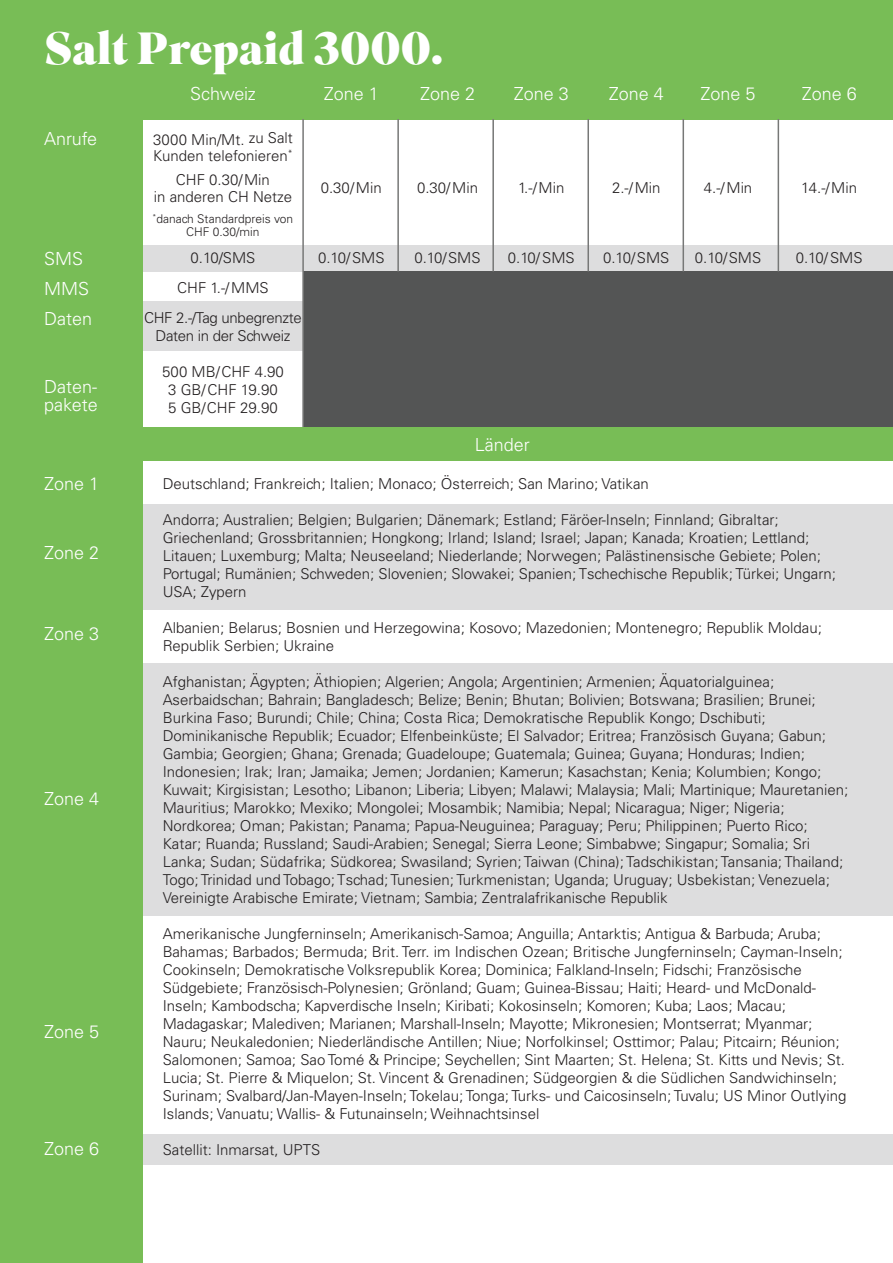
<style>
.page{position:relative;width:893px;height:1263px;background:#fff}
.page>*{position:absolute;margin:0;border:0;box-sizing:border-box;transform-origin:0 0}
.t1{font:900 45px "Superior Title";color:#fff}
.t2{font:300 18px "Univers LT Std";color:#fff}
.t3{font:300 15px/18px "Univers LT Std";color:#231f20}
.t4{font:300 15px/18px "Univers LT Std";letter-spacing:-.02em;color:#231f20;text-align:center}
.t5{font:300 12px/13.5px "Univers LT Std";color:#231f20;text-align:center}
</style>
<div class="page">
<div style="left:1px;top:504px;width:892px;height:105px;background:#ddddde"></div>
<div style="left:1px;top:663px;width:892px;height:252px;background:#ddddde"></div>
<div style="left:1px;top:1134px;width:892px;height:30px;background:#ddddde"></div>
<div style="left:0;top:0;width:893px;height:119px;background:#78bd56"></div>
<div style="left:8px;top:245px;width:885px;height:26px;background:#ddddde"></div>
<div style="left:8px;top:301px;width:885px;height:49px;background:#ddddde"></div>
<div style="left:0;top:106px;width:143px;height:1157px;background:#78bd56"></div>
<div style="left:303px;top:271px;width:590px;height:177px;background:#545555"></div>
<hr style="left:302px;top:119px;width:2px;height:336px;background:#777877">
<hr style="left:397px;top:119px;width:2px;height:152px;background:#777877">
<hr style="left:492px;top:119px;width:2px;height:152px;background:#777877">
<hr style="left:587px;top:119px;width:2px;height:152px;background:#777877">
<hr style="left:682px;top:119px;width:2px;height:152px;background:#777877">
<hr style="left:778px;top:119px;width:1px;height:152px;background:#777877">
<div style="left:0;top:428px;width:893px;height:33px;background:#78bd56"></div>
<p class="t1" style="left:45px;top:20px;width:401px">Salt Prepaid 3000.</p>
<p class="t2" style="left:190px;top:83px;width:67px">Schweiz</p>
<p class="t3" style="left:153px;top:131px;width:141px;line-height:16.5px">3000 Min/Mt. zu Salt<br>Kunden telefonieren<sup>*</sup></p>
<p class="t3" style="left:176px;top:171px;width:96px">CHF 0.30/Min</p>
<p class="t3" style="left:154px;top:188px;width:140px">in anderen CH Netze</p>
<p class="t5" style="left:153px;top:212px;width:142px"><sup>*</sup>danach Standardpreis von<br>CHF 0.30/min</p>
<p class="t3" style="left:191px;top:249px;width:66px">0.10/SMS</p>
<p class="t3" style="left:177px;top:279px;width:93px">CHF 1.-/MMS</p>
<p class="t4" style="left:144px;top:309px;width:159px">CHF 2.-/Tag unbegrenzte<br>Daten in der Schweiz</p>
<p class="t3" style="left:162px;top:363px;width:123px">500 MB/CHF 4.90</p>
<p class="t3" style="left:168px;top:381px;width:111px">3 GB/CHF 19.90</p>
<p class="t3" style="left:168px;top:399px;width:111px">5 GB/CHF 29.90</p>
<p class="t2" style="left:324px;top:83px;width:57px">Zone 1</p>
<p class="t2" style="left:420px;top:83px;width:57px">Zone 2</p>
<p class="t2" style="left:44px;top:128px;width:54px">Anrufe</p>
<p class="t3" style="left:321px;top:179px;width:62px">0.30/Min</p>
<p class="t3" style="left:417px;top:179px;width:62px">0.30/Min</p>
<p class="t2" style="left:44px;top:248px;width:40px">SMS</p>
<p class="t2" style="left:44px;top:278px;width:46px">MMS</p>
<p class="t2" style="left:44px;top:308px;width:50px">Daten</p>
<p class="t3" style="left:318px;top:249px;width:68px">0.10/SMS</p>
<p class="t3" style="left:414px;top:249px;width:68px">0.10/SMS</p>
<p class="t2" style="left:44px;top:376px;width:55px">Daten-</p>
<p class="t2" style="left:44px;top:394px;width:55px">pakete</p>
<p class="t2" style="left:514px;top:83px;width:57px">Zone 3</p>
<p class="t3" style="left:518px;top:179px;width:48px">1.-/Min</p>
<p class="t3" style="left:508px;top:249px;width:68px">0.10/ SMS</p>
<p class="t2" style="left:609px;top:83px;width:57px">Zone 4</p>
<p class="t2" style="left:701px;top:83px;width:57px">Zone 5</p>
<p class="t3" style="left:612px;top:179px;width:50px">2.-/Min</p>
<p class="t3" style="left:603px;top:249px;width:68px">0.10/SMS</p>
<p class="t3" style="left:704px;top:179px;width:50px">4.-/Min</p>
<p class="t3" style="left:695px;top:249px;width:68px">0.10/SMS</p>
<p class="t2" style="left:802px;top:83px;width:57px">Zone 6</p>
<p class="t3" style="left:801px;top:179px;width:57px">14.-/Min</p>
<p class="t3" style="left:796px;top:249px;width:68px">0.10/ SMS</p>
<p class="t2" style="left:475px;top:434px;width:57px">Länder</p>
<p class="t2" style="left:44px;top:473px;width:57px">Zone 1</p>
<p class="t2" style="left:44px;top:542px;width:57px">Zone 2</p>
<p class="t2" style="left:44px;top:623px;width:57px">Zone 3</p>
<p class="t2" style="left:44px;top:788px;width:57px">Zone 4</p>
<p class="t2" style="left:44px;top:1020px;width:57px">Zone 5</p>
<p class="t2" style="left:44px;top:1137px;width:57px">Zone 6</p>
<p class="t3" style="left:163px;top:474px;width:488px">Deutschland; Frankreich; Italien; Monaco; Österreich; San Marino; Vatikan</p>
<p class="t3" style="left:163px;top:510px;width:675px">Andorra; Australien; Belgien; Bulgarien; Dänemark; Estland; Färöer-Inseln; Finnland; Gibraltar; Griechenland; Grossbritannien; Hongkong; Irland; Island; Israel; Japan; Kanada; Kroatien; Lettland; Litauen; Luxemburg; Malta; Neuseeland; Niederlande; Norwegen; Palästinensische Gebiete; Polen; Portugal; Rumänien; Schweden; Slovenien; Slowakei; Spanien; Tschechische Republik; Türkei; Ungarn; USA; Zypern</p>
<p class="t3" style="left:163px;top:618px;width:661px">Albanien; Belarus; Bosnien und Herzegowina; Kosovo; Mazedonien; Montenegro; Republik Moldau;<br>Republik Serbien; Ukraine</p>
<p class="t3" style="left:163px;top:672px;width:687px">Afghanistan; Ägypten; Äthiopien; Algerien; Angola; Argentinien; Armenien; Äquatorialguinea; Aserbaidschan; Bahrain; Bangladesch; Belize; Benin; Bhutan; Bolivien; Botswana; Brasilien; Brunei; Burkina Faso; Burundi; Chile; China; Costa Rica; Demokratische Republik Kongo; Dschibuti; Dominikanische Republik; Ecuador; Elfenbeinküste; El Salvador; Eritrea; Französisch Guyana; Gabun; Gambia; Georgien; Ghana; Grenada; Guadeloupe; Guatemala; Guinea; Guyana; Honduras; Indien; Indonesien; Irak; Iran; Jamaika; Jemen; Jordanien; Kamerun; Kasachstan; Kenia; Kolumbien; Kongo; Kuwait; Kirgisistan; Lesotho; Libanon; Liberia; Libyen; Malawi; Malaysia; Mali; Martinique; Mauretanien; Mauritius; Marokko; Mexiko; Mongolei; Mosambik; Namibia; Nepal; Nicaragua; Niger; Nigeria; Nordkorea; Oman; Pakistan; Panama; Papua-Neuguinea; Paraguay; Peru; Philippinen; Puerto Rico; Katar; Ruanda; Russland; Saudi-Arabien; Senegal; Sierra Leone; Simbabwe; Singapur; Somalia; Sri Lanka; Sudan; Südafrika; Südkorea; Swasiland; Syrien; Taiwan (China); Tadschikistan; Tansania; Thailand; Togo; Trinidad und Tobago; Tschad; Tunesien; Turkmenistan; Uganda; Uruguay; Usbekistan; Venezuela; Vereinigte Arabische Emirate; Vietnam; Sambia; Zentralafrikanische Republik</p>
<p class="t3" style="left:163px;top:924px;width:685px">Amerikanische Jungferninseln; Amerikanisch-Samoa; Anguilla; Antarktis; Antigua &amp; Barbuda; Aruba; Bahamas; Barbados; Bermuda; Brit. Terr. im Indischen Ozean; Britische Jungferninseln; Cayman-Inseln; Cookinseln; Demokratische Volksrepublik Korea; Dominica; Falkland-Inseln; Fidschi; Französische Südgebiete; Französisch-Polynesien; Grönland; Guam; Guinea-Bissau; Haiti; Heard- und McDonald-Inseln; Kambodscha; Kapverdische Inseln; Kiribati; Kokosinseln; Komoren; Kuba; Laos; Macau; Madagaskar; Malediven; Marianen; Marshall-Inseln; Mayotte; Mikronesien; Montserrat; Myanmar; Nauru; Neukaledonien; Niederländische Antillen; Niue; Norfolkinsel; Osttimor; Palau; Pitcairn; Réunion; Salomonen; Samoa; Sao Tomé &amp; Principe; Seychellen; Sint Maarten; St. Helena; St. Kitts und Nevis; St.<br>Lucia; St. Pierre &amp; Miquelon; St. Vincent &amp; Grenadinen; Südgeorgien &amp; die Südlichen Sandwichinseln; Surinam; Svalbard/Jan-Mayen-Inseln; Tokelau; Tonga; Turks- und Caicosinseln; Tuvalu; US Minor Outlying Islands; Vanuatu; Wallis- &amp; Futunainseln; Weihnachtsinsel</p>
<p class="t3" style="left:163px;top:1140px;width:159px">Satellit: Inmarsat, UPTS</p>
</div>
